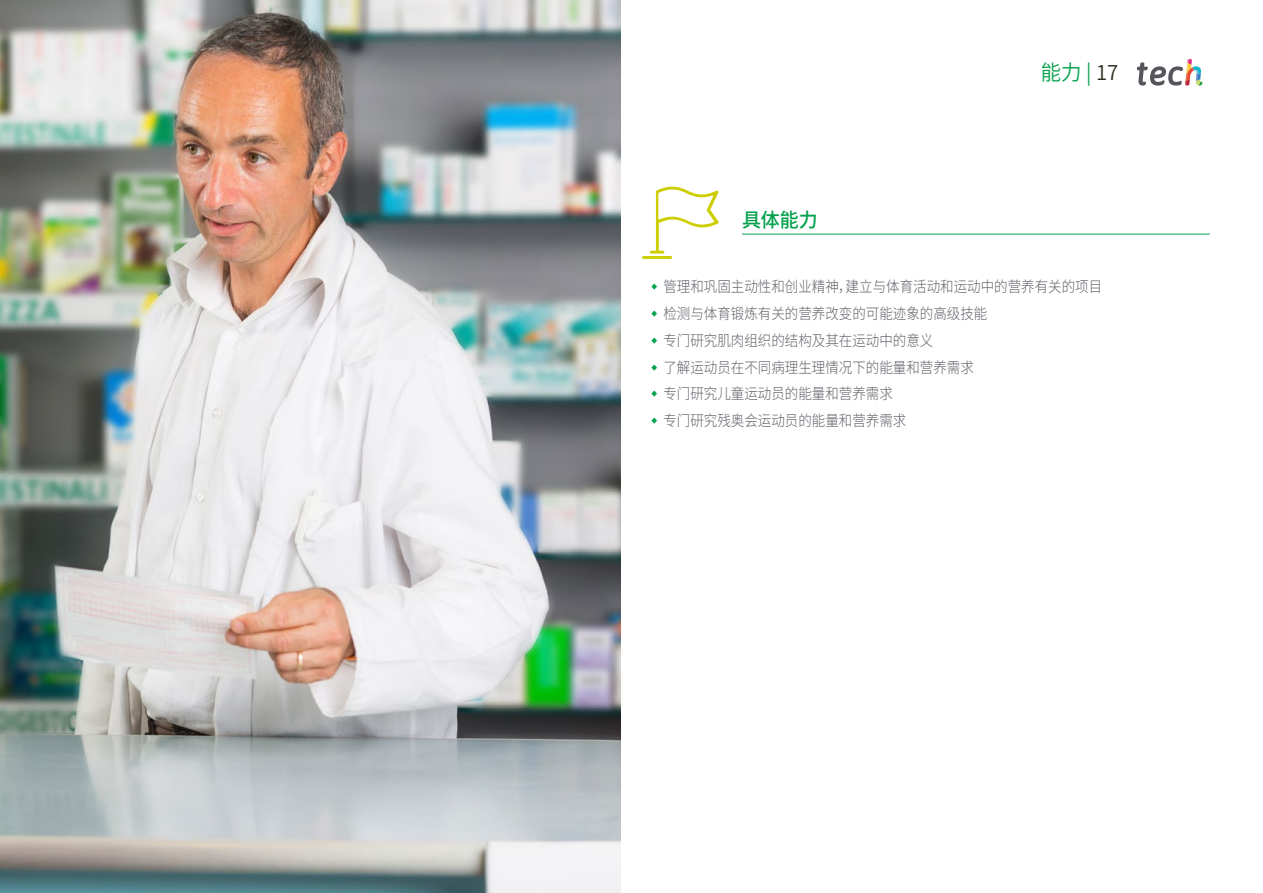
<style>
.page{position:relative;width:1263px;height:893px;background:#fff}
.page>*{position:absolute;margin:0;border:0;box-sizing:border-box;transform-origin:0 0}
.t1{font:21px "Source Han Sans CN";color:#04a14d}
.t2{font:500 19.5px "Source Han Sans CN";color:#04a14d}
.t3{font:300 15px/26.7px "Source Han Sans CN";color:#61646a;scale:.9 1}
.s1{color:#312e20}
</style>
<div class="page">
<img style="left:0;top:0;width:621px;height:893px">
<hr style="left:742px;top:234px;width:468px;height:1px;background:#04a14d">
<hr style="left:642px;top:256px;width:30px;height:3px;background:#cdce00">
<svg style="left:650px;top:187px;width:69px;height:67px"></svg>
<svg style="left:1137px;top:59px;width:65px;height:27px"></svg>
<h2 class="t2" style="left:742px;top:208px;width:77px">具体能力</h2>
<h1 class="t1" style="left:1041px;top:60px;width:79px">能力 | <span class="s1">17</span></h1>
<p class="t3" style="left:663px;top:274px;width:489px">管理和巩固主动性和创业精神，建立与体育活动和运动中的营养有关的项目检测与体育锻炼有关的营养改变的可能迹象的高级技能<br>专门研究肌肉组织的结构及其在运动中的意义<br>了解运动员在不同病理生理情况下的能量和营养需求<br>专门研究儿童运动员的能量和营养需求<br>专门研究残奥会运动员的能量和营养需求</p>
</div>
